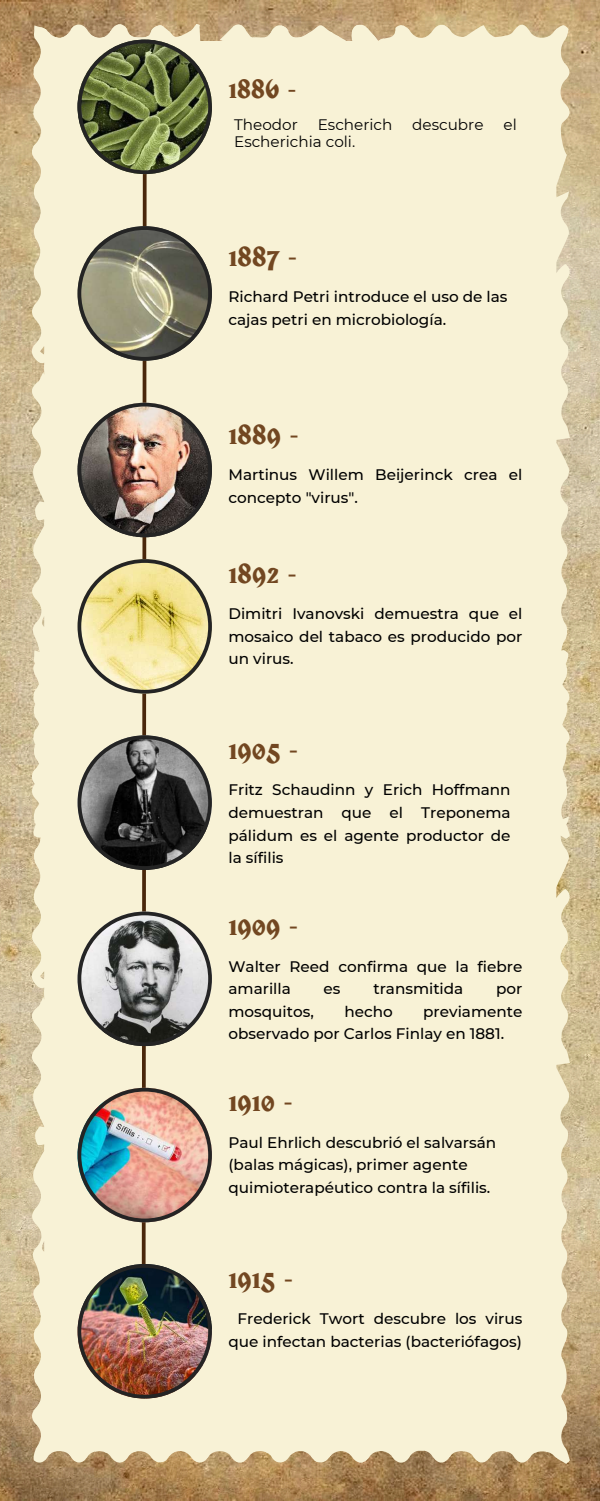
<style>
.page{position:relative;width:600px;height:1501px;background:#fff}
.page>*{position:absolute;margin:0;border:0;box-sizing:border-box;transform-origin:0 0}
.t1{font:700 27.8px "Obra Letra";color:#724721}
.t2{font:700 26.7px "Obra Letra";color:#724721}
.t3{font:500 15.2px/22.5px "Montserrat";color:#000}
.t4{font:15.2px "Montserrat";color:#000}
</style>
<div class="page">
<img style="left:0;top:0;width:600px;height:1500px">
<div style="left:31px;top:24px;width:538px;height:622px;background:#f8f2d6"></div>
<div style="left:31px;top:648px;width:538px;height:814px;background:#f8f2d6"></div>
<img style="left:78px;top:40px;width:134px;height:1357px">
<h2 class="t2" style="left:228px;top:77px;width:70px">1886 -</h2>
<p class="t4" style="left:234px;top:115px;width:65px">Theodor</p>
<p class="t4" style="left:318px;top:115px;width:76px">Escherich</p>
<p class="t4" style="left:412px;top:115px;width:73px">descubre</p>
<p class="t4" style="left:504px;top:115px;width:15px">el</p>
<p class="t4" style="left:234px;top:132px;width:123px">Escherichia coli.</p>
<h1 class="t1" style="left:228px;top:244px;width:71px">1887 -</h1>
<p class="t3" style="left:228px;top:285px;width:281px">Richard Petri introduce el uso de las cajas petri en microbiología.</p>
<h1 class="t1" style="left:228px;top:422px;width:72px">1889 -</h1>
<p class="t3" style="left:228px;top:463px;width:295px">Martinus Willem Beijerinck crea el concepto "virus".</p>
<h1 class="t1" style="left:228px;top:561px;width:70px">1892 -</h1>
<p class="t3" style="left:228px;top:602px;width:295px;text-align:justify">Dimitri Ivanovski demuestra que el mosaico del tabaco es producido por un virus.</p>
<h1 class="t1" style="left:228px;top:737px;width:72px">1905 -</h1>
<p class="t3" style="left:228px;top:778px;width:284px;text-align:justify">Fritz Schaudinn y Erich Hoffmann demuestran que el Treponema pálidum es el agente productor de la sífilis</p>
<h1 class="t1" style="left:228px;top:913px;width:71px">1909 -</h1>
<p class="t3" style="left:228px;top:954px;width:295px">Walter Reed confirma que la fiebre amarilla</p>
<p class="t3" style="left:324px;top:977px;width:18px">es</p>
<p class="t3" style="left:373px;top:977px;width:92px">transmitida</p>
<p class="t3" style="left:496px;top:977px;width:28px">por</p>
<p class="t3" style="left:228px;top:999px;width:295px;text-indent:195px">previamente observado por Carlos Finlay en 1881.</p>
<p class="t3" style="left:228px;top:999px;width:87px">mosquitos,</p>
<p class="t3" style="left:344px;top:999px;width:50px">hecho</p>
<h1 class="t1" style="left:228px;top:1089px;width:66px">1910 -</h1>
<p class="t3" style="left:228px;top:1130px;width:269px">Paul Ehrlich descubrió el salvarsán (balas mágicas), primer agente quimioterapéutico contra la sífilis.</p>
<h1 class="t1" style="left:228px;top:1265px;width:67px">1915 -</h1>
<p class="t3" style="left:228px;top:1307px;width:295px;text-align:center">Frederick Twort descubre los virus que infectan bacterias (bacteriófagos)</p>
</div>
